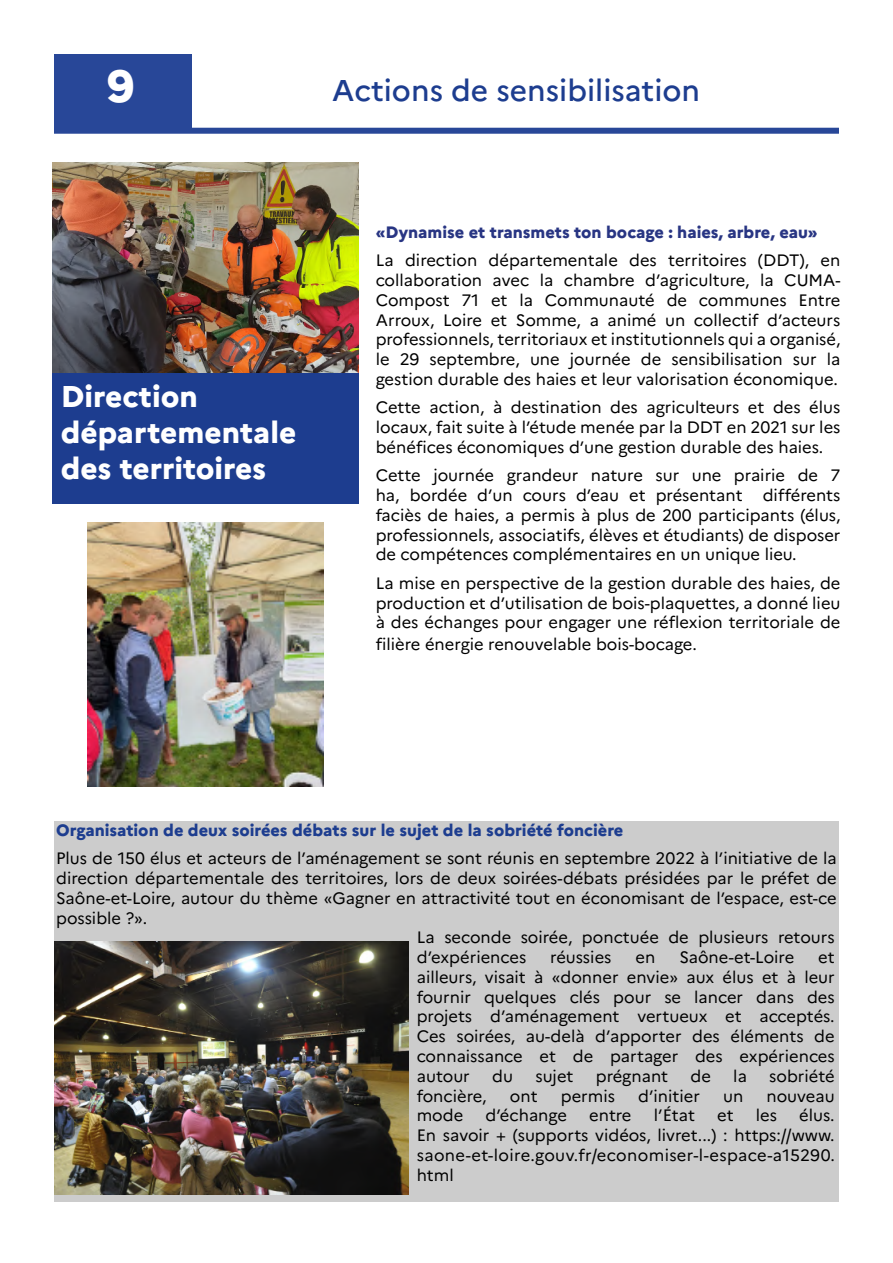
<style>
.page{position:relative;width:893px;height:1263px;background:#fff}
.page>*{position:absolute;margin:0;border:0;box-sizing:border-box;transform-origin:0 0}
.t1{font:800 45px "Marianne";color:#fff}
.t2{font:800 30px/36px "Marianne";color:#fff}
.t3{font:500 30px "Marianne";color:#1d3d8f}
.t4{font:16.5px/19.8px "Marianne";color:#000;text-align:justify}
.t5{font:800 16.5px "Marianne";color:#1d3d8f}
.t6{font:800 16.5px "Marianne";color:#283583}
</style>
<div class="page">
<div style="left:54px;top:54px;width:137px;height:76px;background:#284798"></div>
<div style="left:54px;top:128px;width:785px;height:6px;background:#284798"></div>
<div style="left:54px;top:821px;width:785px;height:380px;background:#ccc"></div>
<div style="left:52px;top:368px;width:306px;height:136px;background:#1d3d8f"></div>
<img style="left:53px;top:162px;width:306px;height:211px">
<img style="left:87px;top:522px;width:236px;height:265px">
<img style="left:54px;top:941px;width:354px;height:253px">
<h1 class="t1" style="left:107px;top:51px;width:28px">9</h1>
<h2 class="t3" style="left:332px;top:67px;width:370px">Actions de sensibilisation</h2>
<h2 class="t2" style="left:61px;top:376px;width:237px">Direction départementale des territoires</h2>
<p class="t6" style="left:376px;top:219px;width:443px">«Dynamise et transmets ton bocage : haies, arbre, eau»</p>
<p class="t4" style="left:376px;top:249px;width:466px">La direction départementale des territoires (DDT), en collaboration avec la chambre d’agriculture, la CUMA-Compost 71 et la Communauté de communes Entre Arroux, Loire et Somme, a animé un collectif d’acteurs professionnels, territoriaux et institutionnels qui a organisé, le 29 septembre, une journée de sensibilisation sur la gestion durable des haies et leur valorisation économique.</p>
<p class="t4" style="left:376px;top:396px;width:466px">Cette action, à destination des agriculteurs et des élus locaux, fait suite à l’étude menée par la DDT en 2021 sur les bénéfices économiques d’une gestion durable des haies.</p>
<p class="t4" style="left:376px;top:464px;width:466px">Cette journée grandeur nature sur une prairie de 7 ha, bordée d’un cours d’eau et présentant différents faciès de haies, a permis à plus de 200 participants (élus, professionnels, associatifs, élèves et étudiants) de disposer de compétences complémentaires en un unique lieu.</p>
<p class="t4" style="left:376px;top:572px;width:466px">La mise en perspective de la gestion durable des haies, de production et d’utilisation de bois-plaquettes, a donné lieu à des échanges pour engager une réflexion territoriale de</p>
<p class="t4" style="left:376px;top:633px;width:323px">filière énergie renouvelable bois-bocage.</p>
<p class="t5" style="left:56px;top:817px;width:569px">Organisation de deux soirées débats sur le sujet de la sobriété foncière</p>
<p class="t4" style="left:56px;top:847px;width:782px">Plus de 150 élus et acteurs de l’aménagement se sont réunis en septembre 2022 à l’initiative de la direction départementale des territoires, lors de deux soirées-débats présidées par le préfet de Saône-et-Loire, autour du thème «Gagner en attractivité tout en économisant de l’espace, est-ce possible ?».</p>
<p class="t4" style="left:417px;top:926px;width:420px">La seconde soirée, ponctuée de plusieurs retours d’expériences</p>
<p class="t4" style="left:550px;top:946px;width:63px">réussies</p>
<p class="t4" style="left:635px;top:946px;width:21px">en</p>
<p class="t4" style="left:679px;top:946px;width:116px">Saône-et-Loire</p>
<p class="t4" style="left:417px;top:946px;width:420px;text-indent:402px">et ailleurs, visait à «donner envie» aux élus et à leur fournir quelques clés pour se lancer dans des projets d’aménagement vertueux et acceptés.<br>Ces soirées, au-delà d’apporter des éléments de connaissance et de partager des expériences autour</p>
<p class="t4" style="left:492px;top:1065px;width:22px">du</p>
<p class="t4" style="left:535px;top:1065px;width:40px">sujet</p>
<p class="t4" style="left:596px;top:1065px;width:74px">prégnant</p>
<p class="t4" style="left:690px;top:1065px;width:22px">de</p>
<p class="t4" style="left:733px;top:1065px;width:15px">la</p>
<p class="t4" style="left:769px;top:1065px;width:67px">sobriété</p>
<p class="t4" style="left:417px;top:1084px;width:72px">foncière,</p>
<p class="t4" style="left:510px;top:1084px;width:29px">ont</p>
<p class="t4" style="left:561px;top:1084px;width:56px">permis</p>
<p class="t4" style="left:638px;top:1084px;width:63px">d’initier</p>
<p class="t4" style="left:723px;top:1084px;width:22px">un</p>
<p class="t4" style="left:766px;top:1084px;width:70px">nouveau</p>
<p class="t4" style="left:417px;top:1104px;width:48px">mode</p>
<p class="t4" style="left:486px;top:1104px;width:83px">d’échange</p>
<p class="t4" style="left:589px;top:1104px;width:44px">entre</p>
<p class="t4" style="left:654px;top:1104px;width:43px">l’État</p>
<p class="t4" style="left:717px;top:1104px;width:18px">et</p>
<p class="t4" style="left:756px;top:1104px;width:23px">les</p>
<p class="t4" style="left:417px;top:1104px;width:420px;text-indent:383px">élus.<br>En savoir + (supports vidéos, livret...) : https://www. saone-et-loire.gouv.fr/economiser-l-espace-a15290. html</p>
</div>
